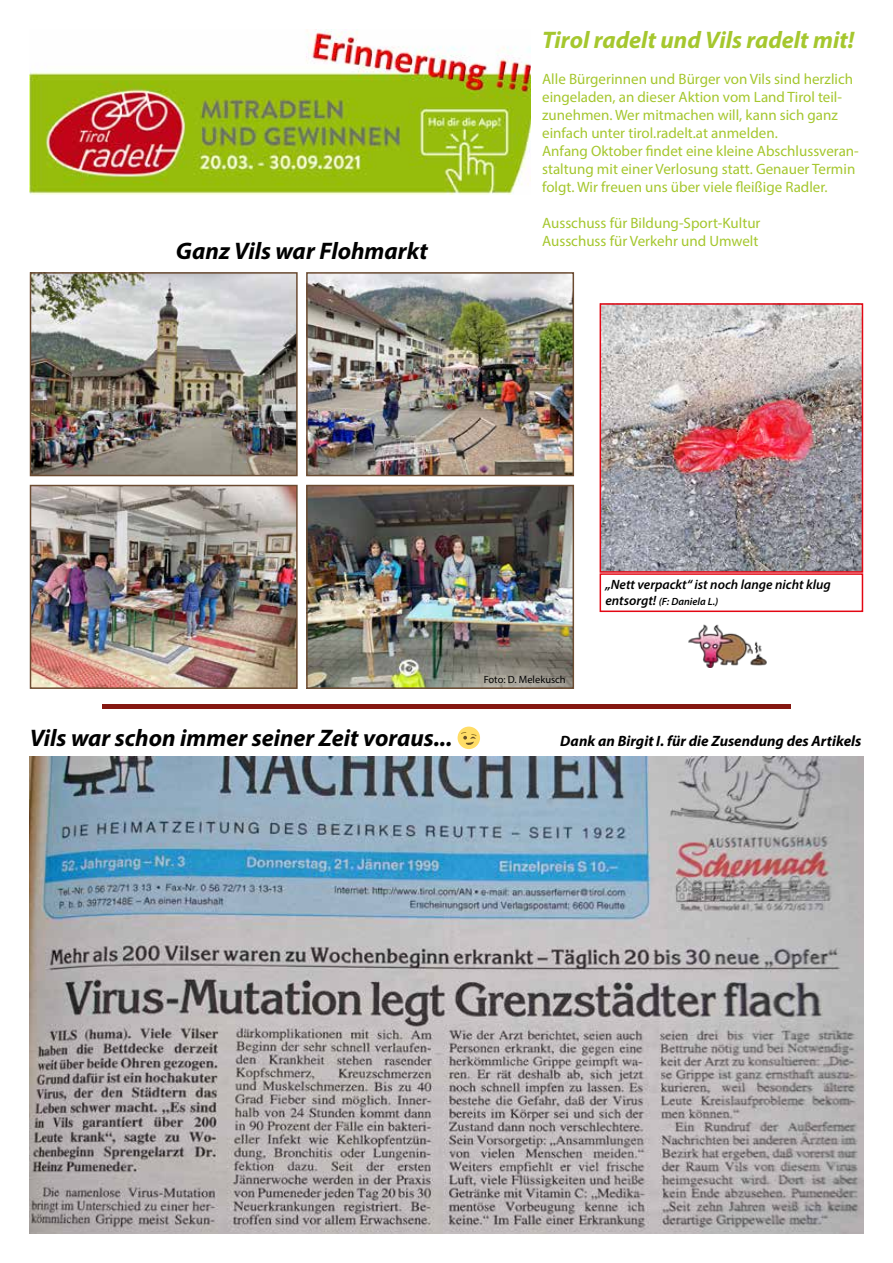
<style>
.page{position:relative;width:893px;height:1263px;background:#fff}
.page>*{position:absolute;margin:0;border:0;box-sizing:border-box;transform-origin:0 0}
.t1{font:italic 700 24px "Myriad Pro";color:#000}
.t2{font:italic 700 24px "Myriad Pro";color:#a5c72e}
.t3{font:15px/18px "Myriad Pro";color:#a5c72e}
.t4{font:italic 700 15px "Myriad Pro";color:#000}
.t5{font:italic 600 13.5px "Myriad Pro";color:#000}
.t6{font:italic 600 10.5px "Myriad Pro";color:#000}
.t7{font:10.5px "Myriad Pro";color:#000}
.s1{font-size:13.5px}
</style>
<div class="page">
<img style="left:30px;top:30px;width:500px;height:165px">
<img style="left:309px;top:488px;width:262px;height:198px">
<div style="left:306px;top:485px;width:268px;height:204px;border:2px solid #6b4b31"></div>
<img style="left:309px;top:275px;width:262px;height:198px">
<div style="left:306px;top:272px;width:268px;height:204px;border:2px solid #6b4b31"></div>
<img style="left:33px;top:275px;width:262px;height:198px">
<div style="left:30px;top:272px;width:268px;height:204px;border:2px solid #6b4b31"></div>
<img style="left:33px;top:488px;width:262px;height:198px">
<div style="left:30px;top:485px;width:268px;height:204px;border:2px solid #6b4b31"></div>
<img style="left:30px;top:756px;width:833px;height:477px">
<img style="left:603px;top:306px;width:257px;height:264px">
<div style="left:600px;top:303px;width:263px;height:270px;border:2px solid #e30613"></div>
<div style="left:600px;top:573px;width:263px;height:39px;border:2px solid #e30613"></div>
<img style="left:689px;top:625px;width:78px;height:42px">
<hr style="left:102px;top:705px;width:689px;height:4px;background:#851811">
<h1 class="t1" style="left:176px;top:235px;width:254px">Ganz Vils war Flohmarkt</h1>
<h1 class="t2" style="left:542px;top:24px;width:313px">Tirol radelt und Vils radelt mit!</h1>
<p class="t3" style="left:542px;top:69px;width:318px">Alle Bürgerinnen und Bürger von Vils sind herzlich eingeladen, an dieser Aktion vom Land Tirol teil&shy;zunehmen. Wer mitmachen will, kann sich ganz einfach unter tirol.radelt.at anmelden.<br>Anfang Oktober findet eine kleine Abschlussveran&shy;staltung mit einer Verlosung statt. Genauer Termin folgt. Wir freuen uns über viele fleißige Radler.</p>
<p class="t3" style="left:542px;top:213px;width:220px">Ausschuss für Bildung-Sport-Kultur<br>Ausschuss für Verkehr und Umwelt</p>
<p class="t7" style="left:484px;top:673px;width:84px">Foto: D. Melekusch</p>
<p class="t5" style="left:605px;top:576px;width:227px">„Nett verpackt“ ist noch lange nicht klug</p>
<p class="t6" style="left:605px;top:595px;width:115px"><span class="s1">entsorgt!</span> (F: Daniela L.)</p>
<h1 class="t1" style="left:30px;top:722px;width:424px">Vils war schon immer seiner Zeit voraus...</h1>
<p class="t4" style="left:560px;top:731px;width:303px">Dank an Birgit I. für die Zusendung des Artikels</p>
</div>
